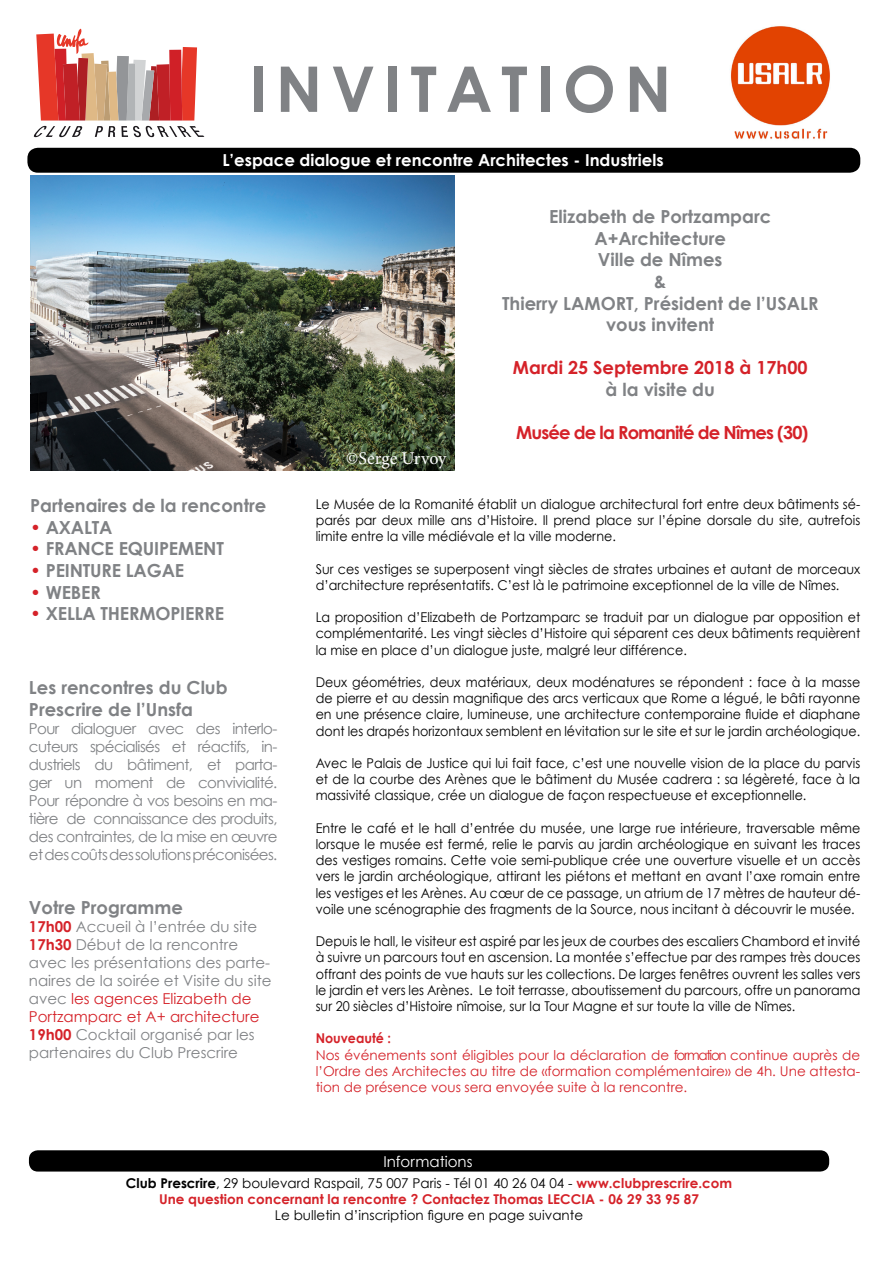
<style>
.page{position:relative;width:893px;height:1263px;background:#fff}
.page>*{position:absolute;margin:0;border:0;box-sizing:border-box;transform-origin:0 0}
.t1{font:700 63px "Century Gothic";letter-spacing:.14em;color:#808285}
.t2{font:700 18px/21.6px "Century Gothic";color:#808285}
.t3{font:700 18px "Century Gothic";letter-spacing:-.05em;color:#d52229}
.t4{font:700 18px "Century Gothic";color:#d52229}
.t5{font:18px "Minion Pro";letter-spacing:-.01em;color:#fff}
.t6{font:700 16.5px "Century Gothic";color:#fff}
.t7{font:15px/18px "Century Gothic";color:#808285;text-align:justify}
.t8{font:15px "Century Gothic";color:#fff}
.t9{font:13.5px/16.2px "Century Gothic";color:#000;text-align:justify;scale:.94 1}
.t10{font:13.5px/16.2px "Century Gothic";color:#d52229;text-align:justify}
.t11{font:700 13.5px/16.2px "Century Gothic";color:#d52229;text-align:center}
.t12{font:13.5px "Century Gothic";color:#000}
.t13{font:700 13.5px "Century Gothic";color:#d52229;scale:.94 1}
.s1{font-weight:400;color:#d52229}
.s2{font-weight:700;color:#d52229}
.s3{color:#d52229}
.s4{color:#000}
.s5{font-weight:400;color:#000}
</style>
<div class="page">
<div style="left:27px;top:148px;width:833px;height:25px;background:#000;border-radius:10px"></div>
<svg style="left:34px;top:29px;width:170px;height:108px"></svg>
<div style="left:29px;top:1150px;width:800px;height:21px;background:#000;border-radius:9px"></div>
<img style="left:730px;top:26px;width:100px;height:113px">
<img style="left:30px;top:176px;width:425px;height:294px">
<h1 class="t1" style="left:249px;top:49px;width:424px">INVITATION</h1>
<p class="t6" style="left:222px;top:150px;width:443px">L’espace dialogue et rencontre Architectes - Industriels</p>
<h2 class="t2" style="left:30px;top:494px;width:238px">Partenaires de la rencontre</h2>
<h2 class="t2" style="left:30px;top:516px;width:84px"><span class="s1">•</span> AXALTA</h2>
<h2 class="t2" style="left:30px;top:537px;width:195px"><span class="s1">•</span> FRANCE EQUIPEMENT</h2>
<h2 class="t2" style="left:30px;top:559px;width:155px"><span class="s1">•</span> PEINTURE LAGAE</h2>
<h2 class="t2" style="left:30px;top:581px;width:72px"><span class="s1">•</span> WEBER</h2>
<h2 class="t2" style="left:30px;top:602px;width:195px"><span class="s1">•</span> XELLA THERMOPIERRE</h2>
<h2 class="t2" style="left:29px;top:676px;width:200px">Les rencontres du Club<br>Prescrire de l’Unsfa</h2>
<p class="t7" style="left:29px;top:719px;width:250px">Pour dialoguer avec des interlo&shy;cuteurs spécialisés et réactifs, in&shy;dustriels du bâtiment, et parta&shy;ger un moment de convivialité.<br>Pour répondre à vos besoins en ma&shy;tière de connaissance des produits, des contraintes, de la mise en œuvre et des coûts des solutions préconisées.</p>
<h2 class="t2" style="left:29px;top:896px;width:156px">Votre Programme</h2>
<p class="t7" style="left:29px;top:917px;width:244px;text-align:left"><span class="s2">17h00</span> Accueil à l’entrée du site<br><span class="s2">17h30</span> Début de la rencontre avec les présentations des parte&shy;naires de la soirée et Visite du site avec <span class="s3">les agences Elizabeth de<br>Portzamparc et A+ architecture<br></span><span class="s2">19h00</span> Cocktail organisé par les partenaires du Club Prescrire</p>
<h2 class="t5" style="left:346px;top:446px;width:102px">©Serge Urvoy</h2>
<h2 class="t2" style="left:502px;top:205px;width:318px;text-align:center">Elizabeth de Portzamparc<br>A+Architecture<br>Ville de Nîmes<br>&amp;<br>Thierry LAMORT, Président de l’USALR vous invitent</h2>
<h2 class="t4" style="left:513px;top:357px;width:296px">Mardi 25 Septembre 2018 à 17h00</h2>
<h2 class="t2" style="left:605px;top:378px;width:111px">à la visite du</h2>
<h2 class="t3" style="left:516px;top:421px;width:294px">Musée de la Romanité de Nîmes (30)</h2>
<p class="t9" style="left:316px;top:495px;width:581px">Le Musée de la Romanité établit un dialogue architectural fort entre deux bâtiments sé&shy;parés par deux mille ans d’Histoire. Il prend place sur l’épine dorsale du site, autrefois limite entre la ville médiévale et la ville moderne.</p>
<p class="t9" style="left:316px;top:560px;width:581px">Sur ces vestiges se superposent vingt siècles de strates urbaines et autant de morceaux d’architecture représentatifs. C’est là le patrimoine exceptionnel de la ville de Nîmes.</p>
<p class="t9" style="left:316px;top:609px;width:581px">La proposition d’Elizabeth de Portzamparc se traduit par un dialogue par opposition et complémentarité. Les vingt siècles d’Histoire qui séparent ces deux bâtiments requièrent la mise en place d’un dialogue juste, malgré leur différence.</p>
<p class="t9" style="left:316px;top:674px;width:581px">Deux géométries, deux matériaux, deux modénatures se répondent : face à la masse de pierre et au dessin magnifique des arcs verticaux que Rome a légué, le bâti rayonne en une présence claire, lumineuse, une architecture contemporaine fluide et diaphane dont les drapés horizontaux semblent en lévitation sur le site et sur le jardin archéologique.</p>
<p class="t9" style="left:316px;top:755px;width:581px">Avec le Palais de Justice qui lui fait face, c’est une nouvelle vision de la place du parvis et de la courbe des Arènes que le bâtiment du Musée cadrera : sa légèreté, face à la massivité classique, crée un dialogue de façon respectueuse et exceptionnelle.</p>
<p class="t9" style="left:316px;top:819px;width:581px">Entre le café et le hall d’entrée du musée, une large rue intérieure, traversable même lorsque le musée est fermé, relie le parvis au jardin archéologique en suivant les traces des vestiges romains. Cette voie semi-publique crée une ouverture visuelle et un accès vers le jardin archéologique, attirant les piétons et mettant en avant l’axe romain entre les vestiges et les Arènes. Au cœur de ce passage, un atrium de 17 mètres de hauteur dé&shy;voile une scénographie des fragments de la Source, nous incitant à découvrir le musée.</p>
<p class="t9" style="left:316px;top:933px;width:581px">Depuis le hall, le visiteur est aspiré par les jeux de courbes des escaliers Chambord et invité à suivre un parcours tout en ascension. La montée s’effectue par des rampes très douces offrant des points de vue hauts sur les collections. De larges fenêtres ouvrent les salles vers le jardin et vers les Arènes. Le toit terrasse, aboutissement du parcours, offre un panorama sur 20 siècles d’Histoire nîmoise, sur la Tour Magne et sur toute la ville de Nîmes.</p>
<p class="t13" style="left:316px;top:1030px;width:82px">Nouveauté :</p>
<p class="t10" style="left:316px;top:1046px;width:546px">Nos événements sont éligibles pour la déclaration de formation continue auprès de l’Ordre des Architectes au titre de «formation complémentaire» de 4h. Une attesta&shy;tion de présence vous sera envoyée suite à la rencontre.</p>
<p class="t8" style="left:383px;top:1152px;width:91px">Informations</p>
<p class="t11" style="left:126px;top:1175px;width:608px"><span class="s4">Club Prescrire</span><span class="s5">, 29 boulevard Raspail, 75 007 Paris - Tél 01 40 26 04 04 -</span> www.clubprescrire.com<br>Une question concernant la rencontre ? Contactez Thomas LECCIA - 06 29 33 95 87</p>
<p class="t12" style="left:275px;top:1207px;width:310px">Le bulletin d’inscription figure en page suivante</p>
</div>
